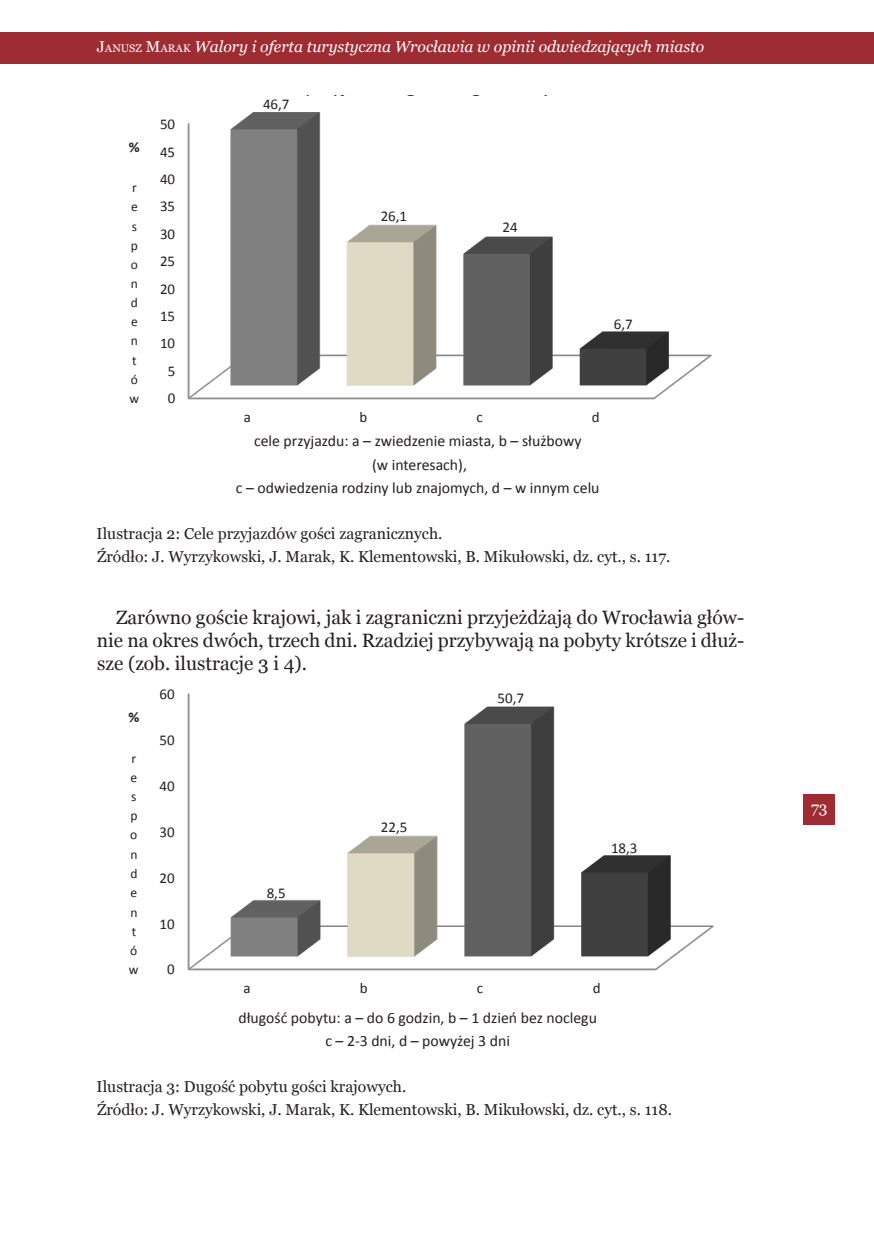
<style>
.page{position:relative;width:874px;height:1241px;background:#fff}
.page>*{position:absolute;margin:0;border:0;box-sizing:border-box;transform-origin:0 0}
.tekst_główny{font:19.25px/23.1px "Georgia";color:#231f20;text-align:justify}
.tabela_podpis{font:15.75px "Georgia";color:#231f20}
.tabela_podpis-2{font:15.75px "Calibri";color:#231f20}
.t1{font:italic 15.75px "Georgia";color:#fff}
.t2{font:15.75px "Georgia";color:#fff}
.t3{font:15.05px "Calibri";color:#231f20}
.t4{font:700 15.05px "Calibri";color:#231f20}
.t5{font:14.88px "Calibri";color:#231f20}
.t6{font:700 14.88px "Calibri";color:#231f20}
.t7{font:13.47px/19.1px "Calibri";color:#231f20}
.s1{font-style:normal}
.s2{font-style:normal;font-size:11.03px}
</style>
<div class="page">
<div style="left:0;top:32px;width:873px;height:31px;background:#9d2d32"></div>
<div style="left:803px;top:793px;width:31px;height:31px;background:#9d2d32"></div>
<svg style="left:187px;top:112px;width:525px;height:288px"></svg>
<svg style="left:187px;top:693px;width:527px;height:278px"></svg>
<p class="t1" style="left:97px;top:37px;width:608px"><span class="s1">J</span><span class="s2">ANUSZ</span> <span class="s1">M</span><span class="s2">ARAK</span> Walory i oferta turystyczna Wrocławia w opinii odwiedzających miasto</p>
<p class="t6" style="left:129px;top:137px;width:12px">%</p>
<p class="t7" style="left:129px;top:178px;width:11px">r e s p o n d e n t ó w</p>
<p class="t5" style="left:160px;top:115px;width:17px">50</p>
<p class="t5" style="left:160px;top:142px;width:17px">45</p>
<p class="t5" style="left:160px;top:170px;width:17px">40</p>
<p class="t5" style="left:160px;top:197px;width:17px">35</p>
<p class="t5" style="left:160px;top:224px;width:17px">30</p>
<p class="t5" style="left:160px;top:252px;width:17px">25</p>
<p class="t5" style="left:160px;top:279px;width:17px">20</p>
<p class="t5" style="left:160px;top:307px;width:17px">15</p>
<p class="t5" style="left:160px;top:334px;width:17px">10</p>
<p class="t5" style="left:167px;top:361px;width:9px">5</p>
<p class="t5" style="left:167px;top:389px;width:9px">0</p>
<p class="t5" style="left:263px;top:95px;width:28px">46,7</p>
<p class="t5" style="left:380px;top:207px;width:28px">26,1</p>
<p class="t5" style="left:502px;top:218px;width:17px">24</p>
<p class="t5" style="left:613px;top:314px;width:20px">6,7</p>
<p class="t5" style="left:243px;top:407px;width:9px">a</p>
<p class="t5" style="left:359px;top:407px;width:9px">b</p>
<p class="t5" style="left:476px;top:407px;width:8px">c</p>
<p class="t5" style="left:591px;top:407px;width:9px">d</p>
<p class="tabela_podpis-2" style="left:254px;top:431px;width:329px">cele przyjazdu: a – zwiedzenie miasta, b – służbowy</p>
<p class="tabela_podpis-2" style="left:372px;top:454px;width:96px">(w interesach),</p>
<p class="tabela_podpis-2" style="left:236px;top:477px;width:365px">c – odwiedzenia rodziny lub znajomych, d – w innym celu</p>
<p class="tabela_podpis" style="left:97px;top:524px;width:347px">Ilustracja 2: Cele przyjazdów gości zagranicznych.</p>
<p class="tabela_podpis" style="left:97px;top:547px;width:574px">Źródło: J. Wyrzykowski, J. Marak, K. Klementowski, B. Mikułowski, dz. cyt., s. 117.</p>
<p class="tekst_główny" style="left:97px;top:606px;width:648px;text-indent:19px">Zarówno goście krajowi, jak i zagraniczni przyjeżdżają do Wrocławia głów&shy;nie na okres dwóch, trzech dni. Rzadziej przybywają na pobyty krótsze i dłuż&shy;sze (zob. ilustracje 3 i 4).</p>
<p class="t4" style="left:128px;top:707px;width:12px">%</p>
<p class="t7" style="left:129px;top:748px;width:11px">r e s p o n d e n t ó w</p>
<p class="t3" style="left:159px;top:685px;width:17px">60</p>
<p class="t3" style="left:159px;top:730px;width:17px">50</p>
<p class="t3" style="left:159px;top:776px;width:17px">40</p>
<p class="t3" style="left:159px;top:822px;width:17px">30</p>
<p class="t3" style="left:159px;top:868px;width:17px">20</p>
<p class="t3" style="left:159px;top:914px;width:17px">10</p>
<p class="t3" style="left:167px;top:959px;width:9px">0</p>
<p class="t3" style="left:497px;top:688px;width:28px">50,7</p>
<p class="t3" style="left:266px;top:883px;width:20px">8,5</p>
<p class="t3" style="left:381px;top:817px;width:28px">22,5</p>
<p class="t3" style="left:610px;top:838px;width:28px">18,3</p>
<p class="t3" style="left:243px;top:978px;width:9px">a</p>
<p class="t3" style="left:359px;top:978px;width:9px">b</p>
<p class="t3" style="left:476px;top:978px;width:8px">c</p>
<p class="t3" style="left:592px;top:978px;width:9px">d</p>
<p class="tabela_podpis-2" style="left:238px;top:1007px;width:360px">długość pobytu: a – do 6 godzin, b – 1 dzień bez noclegu</p>
<p class="tabela_podpis-2" style="left:325px;top:1030px;width:186px">c – 2-3 dni, d – powyżej 3 dni</p>
<p class="tabela_podpis" style="left:97px;top:1076px;width:311px">Ilustracja 3: Dugość pobytu gości krajowych.</p>
<p class="tabela_podpis" style="left:97px;top:1099px;width:576px">Źródło: J. Wyrzykowski, J. Marak, K. Klementowski, B. Mikułowski, dz. cyt., s. 118.</p>
<p class="t2" style="left:810px;top:797px;width:18px">73</p>
</div>
